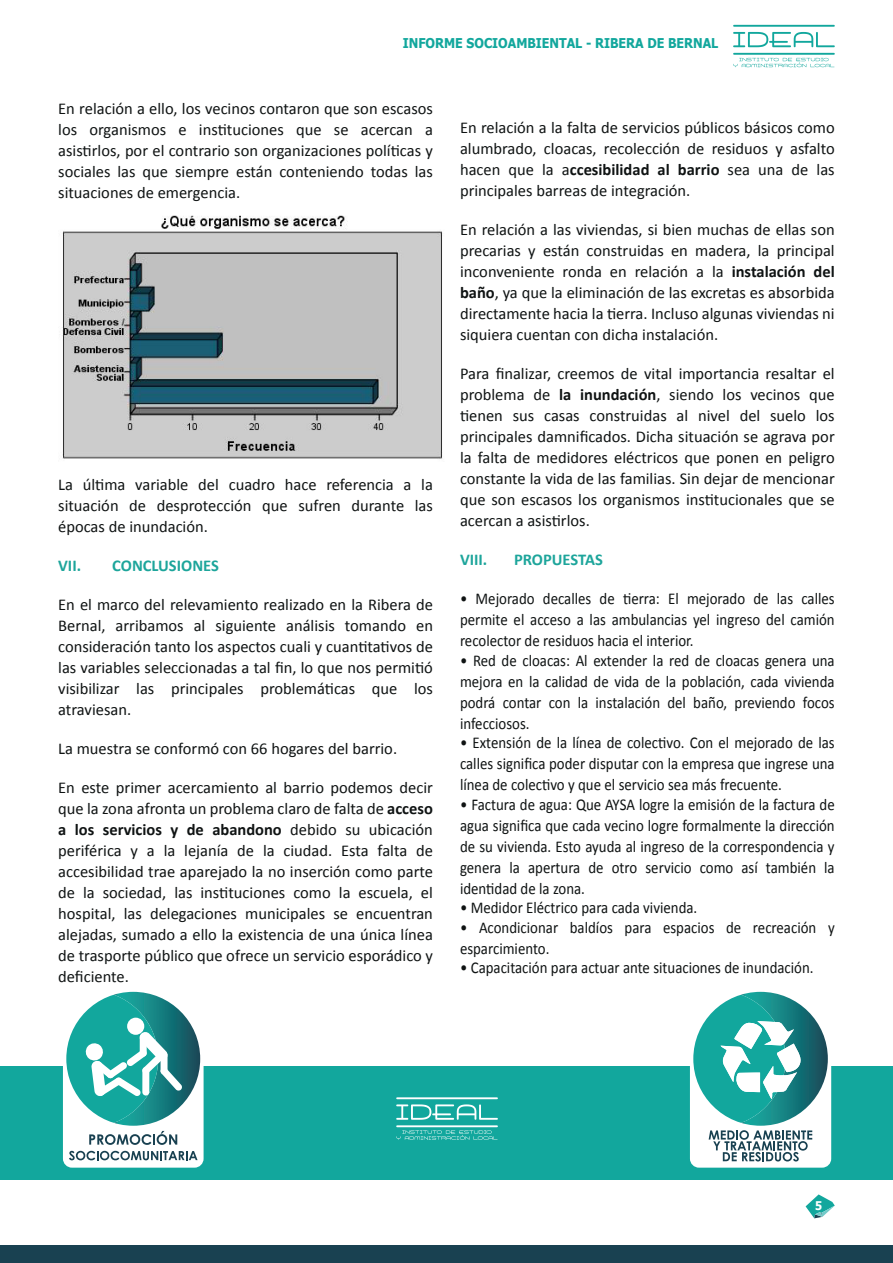
<style>
.page{position:relative;width:893px;height:1263px;background:#fff}
.page>*{position:absolute;margin:0;border:0;box-sizing:border-box;transform-origin:0 0}
.t1{font:16.5px/21px "Calibri";color:#0f1313;text-align:justify}
.t2{font:16.5px/21px "Calibri";color:#0f1313;text-align:justify;scale:.9 1}
.t3{font:700 16.5px "Calibri";color:#1da59b}
.t4{font:700 13.5px "Tahoma";color:#12a79d;scale:.92 1}
.t5{font:700 12px "Tahoma";color:#fff;scale:.92 1}
.s1{font-weight:700}
</style>
<div class="page">
<div style="left:0;top:1245px;width:893px;height:18px;background:#194151"></div>
<svg style="left:806px;top:1194px;width:29px;height:24px"></svg>
<svg style="left:733px;top:32px;width:102px;height:15px"></svg>
<hr style="left:733px;top:25px;width:102px;height:2px;background:#12a79d">
<hr style="left:733px;top:53px;width:102px;height:2px;background:#12a79d">
<svg style="left:733px;top:58px;width:101px;height:9px"></svg>
<div style="left:0;top:1066px;width:893px;height:114px;background:#12a79d"></div>
<svg style="left:690px;top:991px;width:141px;height:177px"></svg>
<svg style="left:63px;top:991px;width:141px;height:177px"></svg>
<img style="left:62px;top:215px;width:381px;height:244px">
<svg style="left:396px;top:1104px;width:102px;height:16px"></svg>
<hr style="left:396px;top:1097px;width:102px;height:2px;background:#fff">
<hr style="left:396px;top:1125px;width:102px;height:2px;background:#fff">
<svg style="left:396px;top:1130px;width:101px;height:10px"></svg>
<p class="t4" style="left:403px;top:33px;width:344px">INFORME SOCIOAMBIENTAL - RIBERA DE BERNAL</p>
<p class="t1" style="left:58px;top:98px;width:376px">En relación a ello, los vecinos contaron que son escasos los organismos e instituciones que se acercan a asistirlos, por el contrario son organizaciones políticas y sociales las que siempre están conteniendo todas las situaciones de emergencia.</p>
<p class="t1" style="left:58px;top:474px;width:376px">La última variable del cuadro hace referencia a la situación de desprotección que sufren durante las épocas de inundación.</p>
<p class="t3" style="left:58px;top:555px;width:24px">VII.</p>
<p class="t3" style="left:112px;top:555px;width:108px">CONCLUSIONES</p>
<p class="t1" style="left:58px;top:594px;width:376px">En el marco del relevamiento realizado en la Ribera de Bernal, arribamos al siguiente análisis tomando en consideración tanto los aspectos cuali y cuantitativos de las variables seleccionadas a tal fin, lo que nos permitió visibilizar las principales problemáticas que los atraviesan.</p>
<p class="t1" style="left:58px;top:738px;width:340px">La muestra se conformó con 66 hogares del barrio.</p>
<p class="t1" style="left:58px;top:777px;width:376px">En este primer acercamiento al barrio podemos decir que la zona afronta un problema claro de falta de <span class="s1">acceso a los servicios y de abandono</span> debido su ubicación periférica y a la lejanía de la ciudad. Esta falta de accesibilidad trae aparejado la no inserción como parte de la sociedad, las instituciones como la escuela, el hospital, las delegaciones municipales se encuentran alejadas, sumado a ello la existencia de una única línea de trasporte público que ofrece un servicio esporádico y deficiente.</p>
<p class="t1" style="left:460px;top:117px;width:376px">En relación a la falta de servicios públicos básicos como alumbrado, cloacas, recolección de residuos y asfalto hacen que la a<span class="s1">ccesibilidad al barrio</span> sea una de las principales barreas de integración.</p>
<p class="t1" style="left:460px;top:219px;width:376px">En relación a las viviendas, si bien muchas de ellas son precarias y están construidas en madera, la principal inconveniente ronda en relación a la <span class="s1">instalación del baño</span>, ya que la eliminación de las excretas es absorbida directamente hacia la tierra. Incluso algunas viviendas ni siquiera cuentan con dicha instalación.</p>
<p class="t1" style="left:460px;top:363px;width:376px">Para finalizar, creemos de vital importancia resaltar el problema de <span class="s1">la inundación</span>, siendo los vecinos que tienen sus casas construidas al nivel del suelo los principales damnificados. Dicha situación se agrava por la falta de medidores eléctricos que ponen en peligro constante la vida de las familias. Sin dejar de mencionar que son escasos los organismos institucionales que se acercan a asistirlos.</p>
<p class="t3" style="left:460px;top:549px;width:29px">VIII.</p>
<p class="t3" style="left:514px;top:549px;width:90px">PROPUESTAS</p>
<p class="t2" style="left:460px;top:588px;width:418px">• Mejorado decalles de tierra: El mejorado de las calles permite el acceso a las ambulancias yel ingreso del camión recolector de residuos hacia el interior.</p>
<p class="t2" style="left:460px;top:650px;width:418px">• Red de cloacas: Al extender la red de cloacas genera una mejora en la calidad de vida de la población, cada vivienda podrá contar con la instalación del baño, previendo focos infecciosos.</p>
<p class="t2" style="left:460px;top:732px;width:418px">• Extensión de la línea de colectivo. Con el mejorado de las calles significa poder disputar con la empresa que ingrese una línea de colectivo y que el servicio sea más frecuente.</p>
<p class="t2" style="left:460px;top:794px;width:418px">• Factura de agua: Que AYSA logre la emisión de la factura de agua significa que cada vecino logre formalmente la dirección de su vivienda. Esto ayuda al ingreso de la correspondencia y genera la apertura de otro servicio como así también la identidad de la zona.</p>
<p class="t2" style="left:460px;top:897px;width:265px">• Medidor Eléctrico para cada vivienda.</p>
<p class="t2" style="left:460px;top:917px;width:418px">• Acondicionar baldíos para espacios de recreación y esparcimiento.</p>
<p class="t2" style="left:460px;top:957px;width:394px">• Capacitación para actuar ante situaciones de inundación.</p>
<p class="t5" style="left:815px;top:1197px;width:9px">5</p>
</div>
